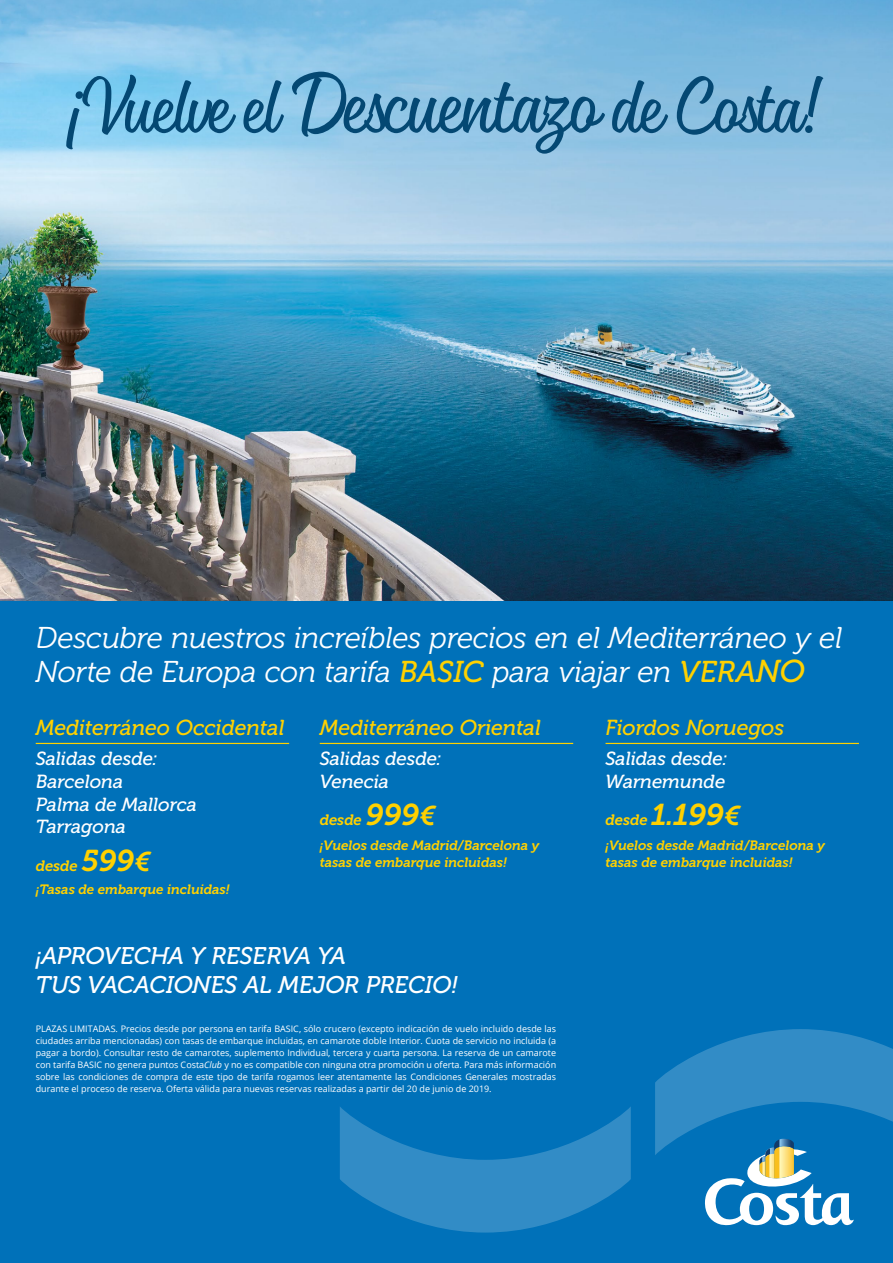
<style>
.page{position:relative;width:893px;height:1263px;background:#fff}
.page>*{position:absolute;margin:0;border:0;box-sizing:border-box;transform-origin:0 0}
.t1{font:300 97.5px "Magneton";letter-spacing:-.02em;color:#044873}
.t2{font:italic 30px/34.5px "Museo 300";letter-spacing:-.01em;color:#fff}
.t3{font:italic 24px "Museo 500";letter-spacing:-.01em;color:#fff}
.t4{font:italic 21.6px "Museo 500";color:#ffd100}
.t5{font:italic 18.9px "Museo 500";color:#fff}
.t6{font:italic 15px "Museo 700";color:#ffd100}
.t7{font:italic 13.5px/16.5px "Museo 700";color:#ffd100}
.t8{font:9px/12px "Open Sans";color:#fff;text-align:justify}
.s1{font-size:105px}
.s2{font-family:"Museo 500";color:#ffd100}
.s3{font-family:"Museo 500";font-size:31.5px;color:#ffd100}
.s4{font-size:30px}
.s5{font-size:27px}
.s6{font-style:italic}
</style>
<div class="page">
<div style="left:0;top:601px;width:893px;height:662px;background:#0071b9"></div>
<hr style="left:36px;top:743px;width:253px;height:1px;background:#ffd100">
<hr style="left:605px;top:743px;width:254px;height:1px;background:#ffd100">
<hr style="left:320px;top:743px;width:253px;height:1px;background:#ffd100">
<img style="left:0;top:0;width:893px;height:601px">
<svg style="left:340px;top:1107px;width:291px;height:125px"></svg>
<svg style="left:655px;top:1029px;width:238px;height:196px"></svg>
<p class="t1" style="left:60px;top:59px;width:763px">¡Vuelve el <span class="s1">Descuentazo</span> de Costa!</p>
<p class="t2" style="left:36px;top:620px;width:808px">Descubre nuestros increíbles precios en el Mediterráneo y el<br>Norte de Europa con tarifa <span class="s2">BASIC</span> para viajar en <span class="s2">VERA</span><span class="s3">NO</span></p>
<p class="t4" style="left:36px;top:715px;width:250px">Mediterráneo Occidental</p>
<p class="t5" style="left:36px;top:748px;width:123px">Salidas desde:</p>
<p class="t5" style="left:36px;top:771px;width:89px">Barcelona</p>
<p class="t5" style="left:36px;top:794px;width:163px">Palma de Mallorca</p>
<p class="t5" style="left:36px;top:816px;width:92px">Tarragona</p>
<p class="t6" style="left:36px;top:857px;width:117px">desde <span class="s4">599</span><span class="s5">€</span></p>
<p class="t7" style="left:36px;top:881px;width:196px">¡Tasas de embarque incluidas!</p>
<p class="t4" style="left:320px;top:715px;width:223px">Mediterráneo Oriental</p>
<p class="t5" style="left:320px;top:748px;width:123px">Salidas desde:</p>
<p class="t5" style="left:320px;top:771px;width:71px">Venecia</p>
<p class="t6" style="left:320px;top:811px;width:118px">desde <span class="s4">999</span><span class="s5">€</span></p>
<p class="t7" style="left:320px;top:837px;width:221px">¡Vuelos desde Madrid/Barcelona y tasas de embarque incluidas!</p>
<p class="t3" style="left:36px;top:942px;width:312px">¡APROVECHA Y RESERVA YA</p>
<p class="t3" style="left:36px;top:972px;width:424px">TUS VACACIONES AL MEJOR PRECIO!</p>
<p class="t8" style="left:36px;top:1023px;width:522px">PLAZAS LIMITADAS. Precios desde por persona en tarifa BASIC, sólo crucero (excepto indicación de vuelo incluido desde las ciudades arriba mencionadas) con tasas de embarque incluidas, en camarote doble Interior. Cuota de servicio no incluida (a pagar a bordo). Consultar resto de camarotes, suplemento Individual, tercera y cuarta persona. La reserva de un camarote con tarifa BASIC no genera puntos Costa<span class="s6">Club</span> y no es compatible con ninguna otra promoción u oferta. Para más información sobre las condiciones de compra de este tipo de tarifa rogamos leer atentamente las Condiciones Generales mostradas durante el proceso de reserva. Oferta válida para nuevas reservas realizadas a partir del 20 de junio de 2019.</p>
<p class="t4" style="left:605px;top:715px;width:180px">Fiordos Noruegos</p>
<p class="t5" style="left:605px;top:748px;width:123px">Salidas desde:</p>
<p class="t5" style="left:605px;top:771px;width:121px">Warnemunde</p>
<p class="t6" style="left:605px;top:811px;width:137px">desde <span class="s4">1.199</span><span class="s5">€</span></p>
<p class="t7" style="left:605px;top:837px;width:221px">¡Vuelos desde Madrid/Barcelona y tasas de embarque incluidas!</p>
</div>
